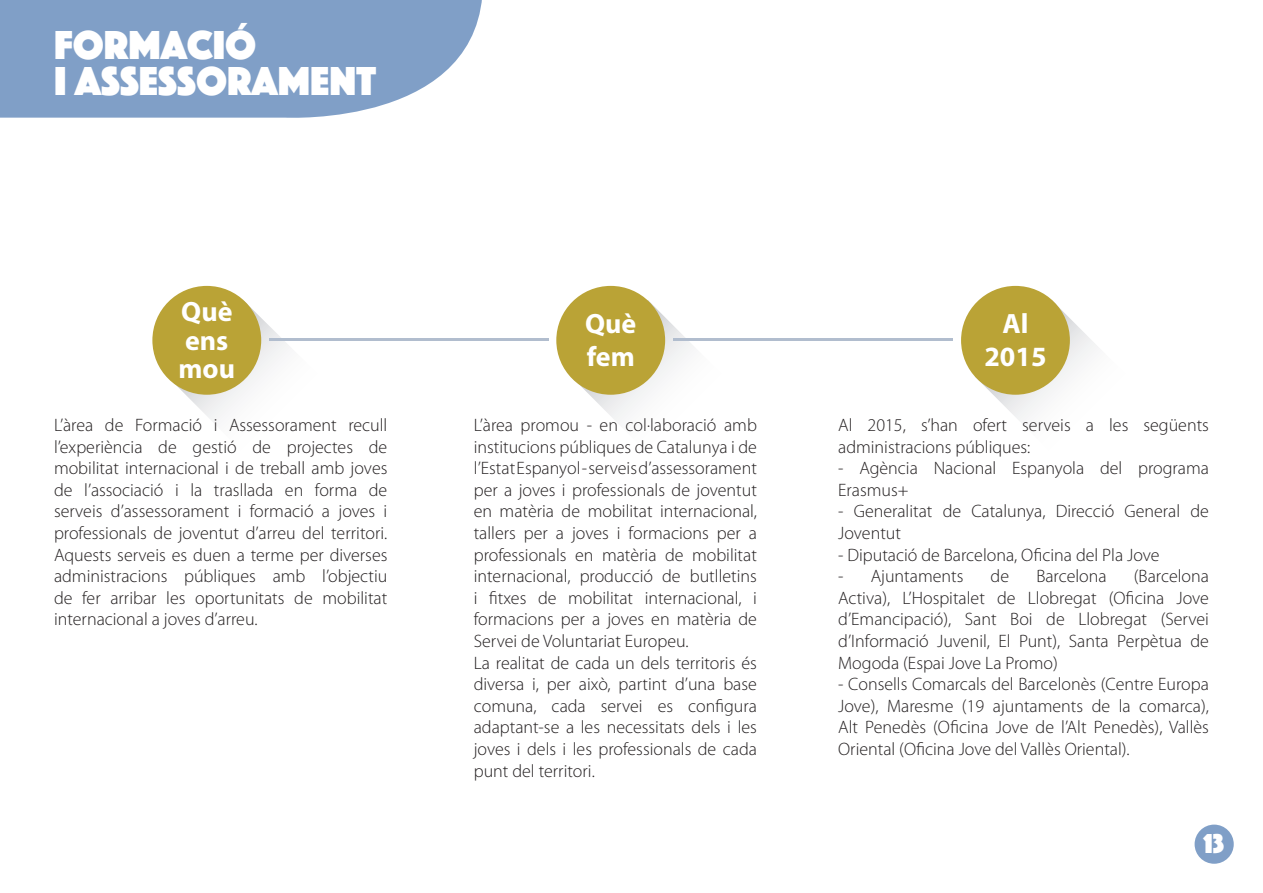
<style>
.page{position:relative;width:1263px;height:893px;background:#fff}
.page>*{position:absolute;margin:0;border:0;box-sizing:border-box;transform-origin:0 0}
.titol{font:42px/36px "Phosphate Solid";color:#fff}
.t1{font:28.5px "Phosphate Solid";color:#fff}
.body{font:700 27.9px/28.5px "Myriad Pro";color:#fff}
.body-2{font:300 18px/21.6px "Myriad Pro";color:#231f20;text-align:justify}
</style>
<div class="page">
<svg style="left:0;top:0;width:482px;height:118px;fill:#809fc7"></svg>
<div style="left:1194px;top:825px;width:40px;height:39px;background:#809fc7;border-radius:50%"></div>
<svg style="left:979px;top:304px;width:118px;height:118px"></svg>
<svg style="left:574px;top:300px;width:156px;height:121px"></svg>
<svg style="left:178px;top:301px;width:148px;height:120px"></svg>
<div style="left:152px;top:286px;width:109px;height:109px;background:#baa336;border-radius:50%"></div>
<div style="left:556px;top:286px;width:109px;height:109px;background:#baa336;border-radius:50%"></div>
<div style="left:961px;top:286px;width:109px;height:109px;background:#baa336;border-radius:50%"></div>
<hr style="left:269px;top:339px;width:280px;height:2px;background:#b1bdce">
<hr style="left:673px;top:339px;width:280px;height:2px;background:#b1bdce">
<p class="titol" style="left:54px;top:25px;width:323px">FORMACIÓ<br>I ASSESSORAMENT</p>
<p class="body" style="left:179px;top:297px;width:58px">Què ens mou</p>
<p class="body" style="left:585px;top:305px;width:53px;line-height:33.6px">Què fem</p>
<p class="body" style="left:984px;top:305px;width:64px;line-height:33.6px;text-align:center">Al<br>2015</p>
<p class="body-2" style="left:54px;top:414px;width:335px">L’àrea de Formació i Assessorament recull l’experiència de gestió de projectes de mobilitat internacional i de treball amb joves de l’associació i la trasllada en forma de serveis d’assessorament i formació a joves i professionals de joventut d’arreu del territori.<br>Aquests serveis es duen a terme per diverses administracions públiques amb l’objectiu de fer arribar les oportunitats de mobilitat internacional a joves d’arreu.</p>
<p class="body-2" style="left:474px;top:414px;width:285px">L’àrea promou - en col·laboració amb institucions públiques de Catalunya i de l’Estat Espanyol - serveis d’assessorament per a joves i professionals de joventut en matèria de mobilitat internacional, tallers per a joves i formacions per a professionals en matèria de mobilitat internacional, producció de butlletins i fitxes de mobilitat internacional, i formacions per a joves en matèria de Servei de Voluntariat Europeu.</p>
<p class="body-2" style="left:474px;top:652px;width:285px">La realitat de cada un dels territoris és diversa i, per això, partint d’una base comuna, cada servei es configura adaptant-se a les necessitats dels i les joves i dels i les professionals de cada punt del territori.</p>
<p class="body-2" style="left:838px;top:414px;width:372px">Al 2015, s’han ofert serveis a les següents administracions públiques:</p>
<p class="body-2" style="left:838px;top:458px;width:372px">- Agència Nacional Espanyola del programa<br>Erasmus+</p>
<p class="body-2" style="left:838px;top:501px;width:372px">- Generalitat de Catalunya, Direcció General de<br>Joventut</p>
<p class="body-2" style="left:838px;top:544px;width:323px">- Diputació de Barcelona, Oficina del Pla Jove</p>
<p class="body-2" style="left:838px;top:566px;width:127px">- Ajuntaments</p>
<p class="body-2" style="left:991px;top:566px;width:20px">de</p>
<p class="body-2" style="left:1036px;top:566px;width:72px">Barcelona</p>
<p class="body-2" style="left:838px;top:566px;width:372px;text-indent:296px">(Barcelona Activa), L’Hospitalet de Llobregat (Oficina Jove d’Emancipació), Sant Boi de Llobregat (Servei d’Informació Juvenil, El Punt), Santa Perpètua de Mogoda (Espai Jove La Promo)</p>
<p class="body-2" style="left:838px;top:674px;width:372px">- Consells Comarcals del Barcelonès (Centre Europa Jove), Maresme (19 ajuntaments de la comarca), Alt Penedès (Oficina Jove de l’Alt Penedès), Vallès Oriental (Oficina Jove del Vallès Oriental).</p>
<h2 class="t1" style="left:1204px;top:823px;width:22px">13</h2>
</div>
